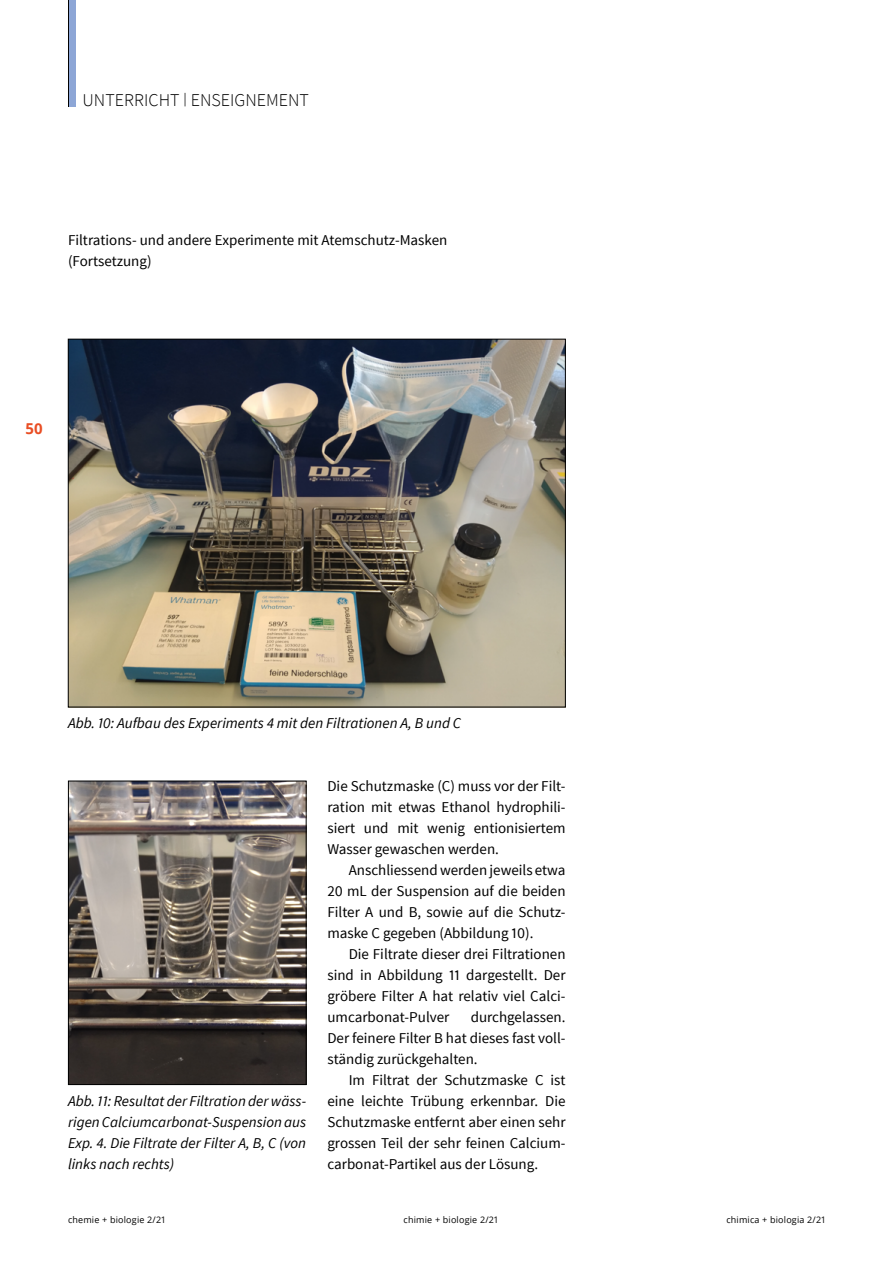
<style>
.page{position:relative;width:893px;height:1263px;background:#fff}
.page>*{position:absolute;margin:0;border:0;box-sizing:border-box;transform-origin:0 0}
.t1{font:300 18px "Source Sans Pro";color:#000}
.t2{font:15px/21px "Source Sans Pro";color:#000;text-align:justify}
.t3{font:italic 15px/21px "Source Sans Pro";color:#000;text-align:justify}
.t4{font:700 15px "Open Sans";color:#e94e24}
.t5{font:9px "Open Sans";letter-spacing:.02em;color:#000}
</style>
<div class="page">
<hr style="left:68px;top:0;width:1px;height:106px;background:#000">
<div style="left:69px;top:0;width:7px;height:106px;background:#8da6d6"></div>
<img style="left:70px;top:341px;width:494px;height:364px">
<img style="left:70px;top:783px;width:234px;height:300px">
<div style="left:68px;top:781px;width:238px;height:304px;border:1px solid #000"></div>
<p class="t1" style="left:83px;top:89px;width:228px">UNTERRICHT <sup>|</sup> ENSEIGNEMENT</p>
<p class="t2" style="left:68px;top:230px;width:381px">Filtrations- und andere Experimente mit Atemschutz-Masken (Fortsetzung)</p>
<p class="t4" style="left:26px;top:418px;width:19px">50</p>
<p class="t3" style="left:68px;top:713px;width:395px">Abb. 10: Aufbau des Experiments 4 mit den Filtrationen A, B und C</p>
<p class="t3" style="left:68px;top:1091px;width:240px">Abb. 11: Resultat der Filtration der wäss&shy;rigen Calciumcarbonat-Suspension aus Exp. 4. Die Filtrate der Filter A, B, C (von links nach rechts)</p>
<p class="t2" style="left:327px;top:776px;width:240px">Die Schutzmaske (C) muss vor der Filt&shy;ration mit etwas Ethanol hydrophili&shy;siert und mit wenig entionisiertem Wasser gewaschen werden.</p>
<p class="t2" style="left:327px;top:860px;width:240px;text-indent:21px">Anschliessend werden jeweils etwa 20 mL der Suspension auf die beiden Filter A und B, sowie auf die Schutz&shy;maske C gegeben (Abbildung 10).</p>
<p class="t2" style="left:327px;top:944px;width:240px;text-indent:21px">Die Filtrate dieser drei Filtrationen sind in Abbildung 11 dargestellt. Der gröbere Filter A hat relativ viel Calci&shy;umcarbonat-Pulver</p>
<p class="t2" style="left:327px;top:1007px;width:240px;text-indent:143px">durchgelassen.<br>Der feinere Filter B hat dieses fast voll&shy;ständig zurückgehalten.</p>
<p class="t2" style="left:327px;top:1070px;width:240px;text-indent:21px">Im Filtrat der Schutzmaske C ist eine leichte Trübung erkennbar. Die Schutzmaske entfernt aber einen sehr grossen Teil der sehr feinen Calcium&shy;carbonat-Partikel aus der Lösung.</p>
<p class="t5" style="left:68px;top:1214px;width:98px">chemie + biologie 2/21</p>
<p class="t5" style="left:404px;top:1214px;width:96px">chimie + biologie 2/21</p>
<p class="t5" style="left:726px;top:1214px;width:100px">chimica + biologia 2/21</p>
</div>
